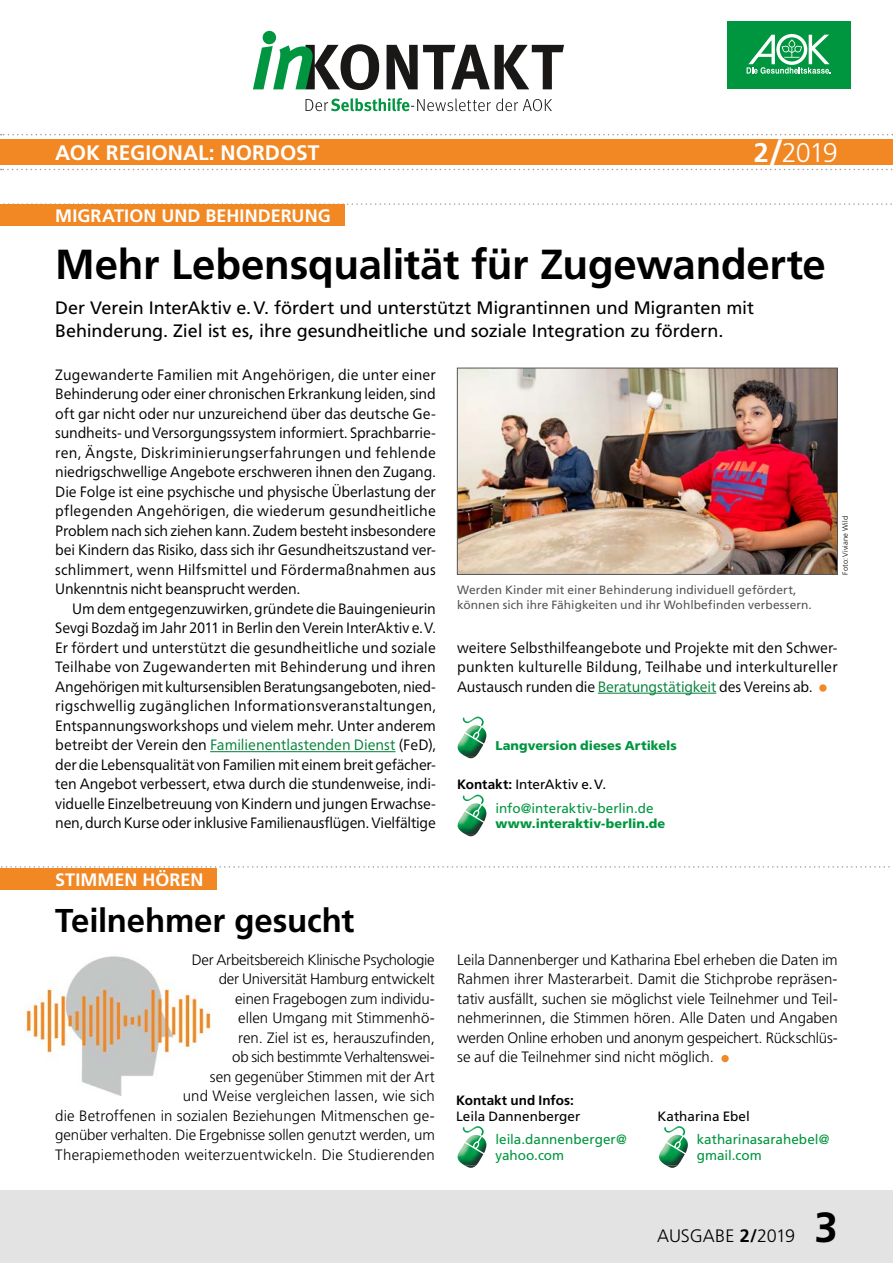
<style>
.page{position:relative;width:893px;height:1263px;background:#fff}
.page>*{position:absolute;margin:0;border:0;box-sizing:border-box;transform-origin:0 0}
.h2_Head_A_26-30pt_groß{font:700 42px "Frutiger LT";letter-spacing:-.005em;color:#000}
.h2_Head_C_18pt_24_MELD_ohnVorsp{font:700 33px "Frutiger LT";letter-spacing:-.005em;color:#000}
.t1{font:300 27px "Frutiger LT";color:#fff}
.t2{font:700 21px "Frutiger LT";color:#fff}
.P_Vorspann_A_Head_A_-_groß{font:18px/22.5px "Frutiger LT";letter-spacing:-.005em;color:#000}
.h1_xx_RUBRIK_xx{font:700 18px "Frutiger LT";letter-spacing:.005em;color:#fff}
.t3{font:300 18px "Frutiger LT";letter-spacing:-.005em;color:#000}
.P_copy_BLOCK_oE{font:15px/19.5px "Frutiger Neue LT Pro";letter-spacing:-.015em;color:#000;text-align:justify;scale:.95 1}
.P_copy_BLOCK_oE-2{font:300 15px/19.5px "Frutiger LT";letter-spacing:-.005em;color:#000;text-align:right}
.P_2_Mail_grün{font:13.5px/15.6px "Frutiger LT";color:#00963f}
.P_1_Kontakt_Mehr_Infos_unter_schwarz{font:13.5px "Frutiger LT";color:#000}
.P_1_Kontakt_Mehr_Infos_unter_schwarz-2{font:700 13.5px "Frutiger LT";letter-spacing:.005em;color:#000}
.P_3_Web_grün_bold{font:900 12.75px "Frutiger LT";letter-spacing:.005em;color:#00963f}
.P_BU{font:12px/14.7px "Frutiger LT";letter-spacing:.005em;color:#565656}
.t4{font:300 7.5px "Frutiger LT";letter-spacing:.015em;color:#000}
.s1{font-weight:700}
.s2{font-weight:700;font-size:36px}
.s3{color:#008136}
</style>
<div class="page">
<div style="left:0;top:1191px;width:893px;height:72px;background:#e3e3e3"></div>
<svg style="left:1px;top:169px;width:892px;height:1px"></svg>
<div style="left:0;top:139px;width:893px;height:26px;background:#f18824"></div>
<svg style="left:1px;top:134px;width:892px;height:1px"></svg>
<div style="left:727px;top:21px;width:123px;height:68px;background:#00963f"></div>
<svg style="left:747px;top:34px;width:84px;height:40px"></svg>
<svg style="left:306px;top:98px;width:246px;height:13px"></svg>
<svg style="left:253px;top:31px;width:311px;height:60px"></svg>
<img style="left:25px;top:956px;width:186px;height:140px">
<svg style="left:0;top:203px;width:892px;height:2px"></svg>
<div style="left:0;top:205px;width:344px;height:21px;background:#f18824"></div>
<hr style="left:210px;top:751px;width:185px;height:1px;background:#008136">
<hr style="left:598px;top:693px;width:118px;height:1px;background:#008136">
<div style="left:819px;top:684px;width:8px;height:8px;background:#f18824;border-radius:50%"></div>
<img style="left:459px;top:370px;width:377px;height:203px">
<div style="left:457px;top:368px;width:381px;height:207px;border:1px solid #565656"></div>
<img style="left:463px;top:795px;width:21px;height:9px">
<img style="left:465px;top:803px;width:16px;height:8px">
<img style="left:476px;top:805px;width:10px;height:16px">
<svg style="left:465px;top:834px;width:11px;height:2px"></svg>
<img style="left:458px;top:811px;width:25px;height:23px">
<img style="left:463px;top:717px;width:21px;height:9px">
<img style="left:465px;top:725px;width:16px;height:8px">
<img style="left:476px;top:727px;width:10px;height:16px">
<svg style="left:465px;top:756px;width:11px;height:2px"></svg>
<img style="left:458px;top:733px;width:25px;height:23px">
<div style="left:721px;top:1055px;width:8px;height:7px;background:#f18824;border-radius:50%"></div>
<div style="left:0;top:868px;width:217px;height:21px;background:#f18824"></div>
<svg style="left:1px;top:866px;width:889px;height:2px"></svg>
<img style="left:463px;top:1126px;width:21px;height:9px">
<img style="left:465px;top:1135px;width:16px;height:8px">
<img style="left:476px;top:1137px;width:10px;height:16px">
<svg style="left:466px;top:1166px;width:10px;height:2px"></svg>
<img style="left:458px;top:1143px;width:25px;height:23px">
<img style="left:664px;top:1126px;width:21px;height:9px">
<img style="left:667px;top:1135px;width:15px;height:8px">
<img style="left:678px;top:1137px;width:10px;height:16px">
<svg style="left:667px;top:1166px;width:10px;height:2px"></svg>
<img style="left:659px;top:1143px;width:26px;height:23px">
<h3 class="t2" style="left:55px;top:141px;width:266px">AOK REGIONAL: NORDOST</h3>
<h3 class="t1" style="left:754px;top:137px;width:85px"><span class="s1">2</span><span class="s2">/</span>2019</h3>
<h1 class="h1_xx_RUBRIK_xx" style="left:55px;top:206px;width:277px">MIGRATION UND BEHINDERUNG</h1>
<h2 class="h2_Head_A_26-30pt_groß" style="left:55px;top:240px;width:772px">Mehr Lebensqualität für Zugewanderte</h2>
<p class="P_Vorspann_A_Head_A_-_groß" style="left:55px;top:297px;width:700px">Der Verein InterAktiv e.V. fördert und unterstützt Migrantinnen und Migranten mit<br>Behinderung. Ziel ist es, ihre gesundheitliche und soziale Integration zu fördern.</p>
<p class="P_copy_BLOCK_oE" style="left:55px;top:364px;width:402px">Zugewanderte Familien mit Angehörigen, die unter einer Behinderung oder einer chronischen Erkrankung leiden, sind oft gar nicht oder nur unzureichend über das deutsche Ge&shy;sundheits- und Versorgungssystem informiert. Sprachbarrie&shy;ren, Ängste, Diskriminierungserfahrungen und fehlende niedrigschwellige Angebote erschweren ihnen den Zugang.<br>Die Folge ist eine psychische und physische Überlastung der pflegenden Angehörigen, die wiederum gesundheitliche Problem nach sich ziehen kann. Zudem besteht insbesondere bei Kindern das Risiko, dass sich ihr Gesundheitszustand ver&shy;schlimmert, wenn Hilfsmittel und Fördermaßnahmen aus Unkenntnis nicht beansprucht werden.</p>
<p class="P_copy_BLOCK_oE" style="left:55px;top:598px;width:402px;text-indent:17px">Um dem entgegenzuwirken, gründete die Bauingenieurin Sevgi Bozdağ im Jahr 2011 in Berlin den Verein InterAktiv e.V.<br>Er fördert und unterstützt die gesundheitliche und soziale Teilhabe von Zugewanderten mit Behinderung und ihren Angehörigen mit kultursensiblen Beratungsangeboten, nied&shy;rigschwellig zugänglichen Informationsveranstaltungen, Entspannungsworkshops und vielem mehr. Unter anderem betreibt der Verein den <span class="s3">Familienentlastenden Dienst</span> (FeD), der die Lebensqualität von Familien mit einem breit gefächer&shy;ten Angebot verbessert, etwa durch die stundenweise, indi&shy;viduelle Einzelbetreuung von Kindern und jungen Erwachse&shy;nen, durch Kurse oder inklusive Familienausflügen. Vielfältige</p>
<p class="t4" style="left:841px;top:575px;width:60px;rotate:-90deg">Foto: Viviane Wild</p>
<p class="P_BU" style="left:457px;top:583px;width:356px">Werden Kinder mit einer Behinderung individuell gefördert, können sich ihre Fähigkeiten und ihr Wohlbefinden verbessern.</p>
<p class="P_copy_BLOCK_oE" style="left:457px;top:637px;width:402px">weitere Selbsthilfeangebote und Projekte mit den Schwer&shy;punkten kulturelle Bildung, Teilhabe und interkultureller Austausch runden die <span class="s3">Beratungstätigkeit</span> des Vereins ab.</p>
<p class="P_3_Web_grün_bold" style="left:495px;top:738px;width:183px">Langversion dieses Artikels</p>
<p class="P_1_Kontakt_Mehr_Infos_unter_schwarz" style="left:457px;top:777px;width:150px"><span class="s1">Kontakt:</span> InterAktiv e.V.</p>
<p class="P_2_Mail_grün" style="left:495px;top:800px;width:160px">info@interaktiv-berlin.de</p>
<p class="P_3_Web_grün_bold" style="left:495px;top:816px;width:171px">www.interaktiv-berlin.de</p>
<h1 class="h1_xx_RUBRIK_xx" style="left:55px;top:869px;width:150px">STIMMEN HÖREN</h1>
<h2 class="h2_Head_C_18pt_24_MELD_ohnVorsp" style="left:55px;top:901px;width:301px">Teilnehmer gesucht</h2>
<p class="P_copy_BLOCK_oE-2" style="left:55px;top:950px;width:381px">Der Arbeitsbereich Klinische Psychologie<br>der Universität Hamburg entwickelt<br>einen Fragebogen zum individu-<br>ellen Umgang mit Stimmenhö-<br>ren. Ziel ist es, herauszufinden,<br>ob sich bestimmte Verhaltenswei-<br>sen gegenüber Stimmen mit der Art<br>und Weise vergleichen lassen, wie sich<br>die Betroffenen in sozialen Beziehungen Mitmenschen ge&shy;genüber verhalten. Die Ergebnisse sollen genutzt werden, um Therapiemethoden weiterzuentwickeln. Die Studierenden</p>
<p class="P_copy_BLOCK_oE-2" style="left:457px;top:950px;width:382px;text-align:justify">Leila Dannenberger und Katharina Ebel erheben die Daten im Rahmen ihrer Masterarbeit. Damit die Stichprobe repräsen&shy;tativ ausfällt, suchen sie möglichst viele Teilnehmer und Teil&shy;nehmerinnen, die Stimmen hören. Alle Daten und Angaben werden Online erhoben und anonym gespeichert. Rückschlüs&shy;se auf die Teilnehmer sind nicht möglich.</p>
<p class="P_1_Kontakt_Mehr_Infos_unter_schwarz-2" style="left:456px;top:1093px;width:119px">Kontakt und Infos:</p>
<p class="P_1_Kontakt_Mehr_Infos_unter_schwarz" style="left:456px;top:1108px;width:126px">Leila Dannenberger</p>
<p class="P_2_Mail_grün" style="left:495px;top:1132px;width:133px">leila.dannenberger@ yahoo.com</p>
<p class="P_1_Kontakt_Mehr_Infos_unter_schwarz" style="left:657px;top:1108px;width:94px">Katharina Ebel</p>
<p class="P_2_Mail_grün" style="left:697px;top:1132px;width:134px">katharinasarahebel@ gmail.com</p>
<p class="t3" style="left:657px;top:1225px;width:139px">AUSGABE <span class="s1">2/</span>2019</p>
<h1 class="h2_Head_A_26-30pt_groß" style="left:814px;top:1202px;width:25px">3</h1>
</div>
